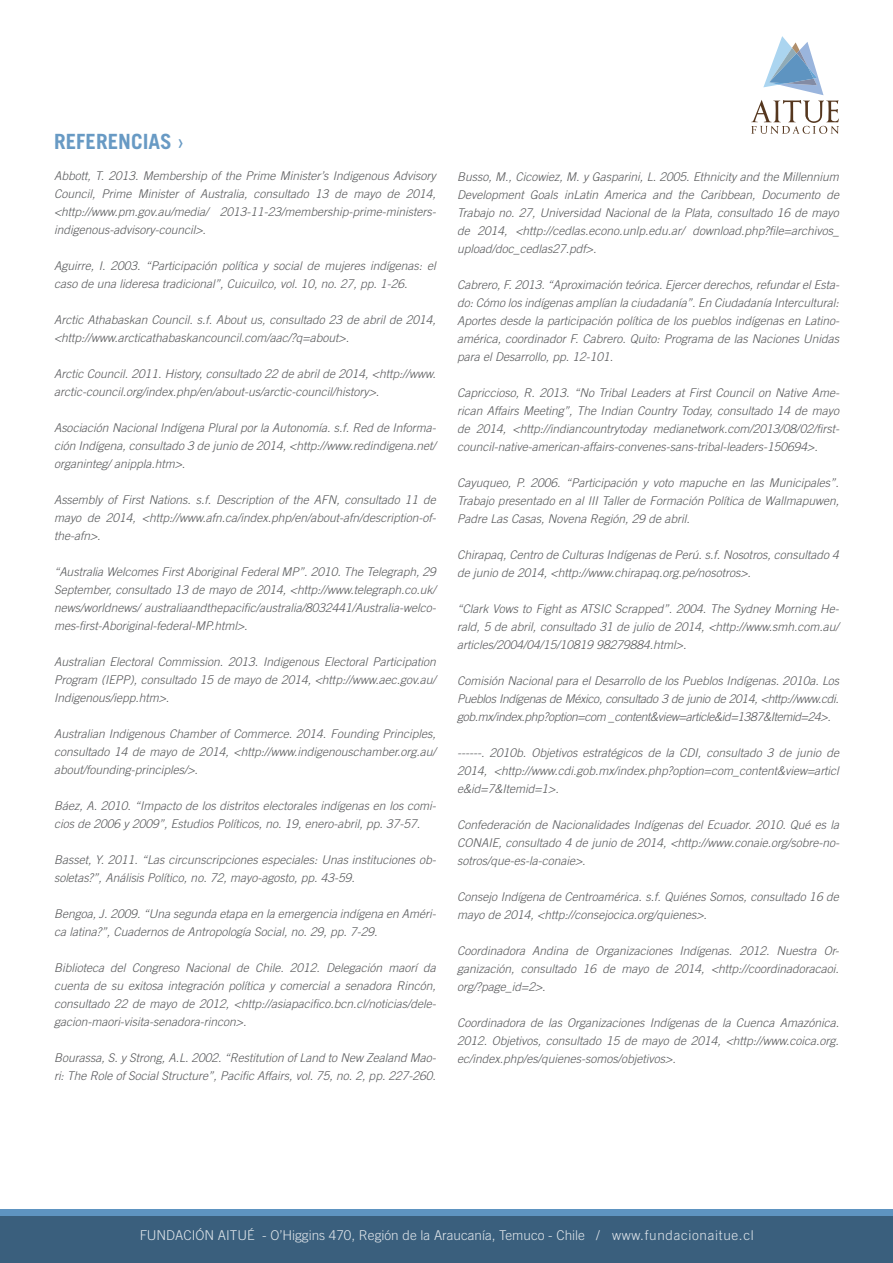
<style>
.page{position:relative;width:893px;height:1263px;background:#fff}
.page>*{position:absolute;margin:0;border:0;box-sizing:border-box;transform-origin:0 0}
.t1{font:700 21px "Trade Gothic LT Std";color:#689ac4}
.t2{font:condensed 21px "Frutiger LT Std";color:#689ac4}
.t3{font:300 13.5px "Trade Gothic LT Std";color:#fff}
.t4{font:italic 300 12px/18px "Trade Gothic LT Std";color:#58595b;text-align:justify}
</style>
<div class="page">
<div style="left:0;top:1209px;width:893px;height:54px;background:#5e94c1"></div>
<div style="left:0;top:1216px;width:893px;height:47px;background:#3a5f7d"></div>
<svg style="left:751px;top:36px;width:88px;height:98px"></svg>
<h1 class="t1" style="left:54px;top:128px;width:43px">REFERENCIAS</h1>
<h1 class="t2" style="left:178px;top:129px;width:7px">›</h1>
<p class="t4" style="left:54px;top:167px;width:384px">Abbott, T. 2013. Membership of the Prime Minister’s Indigenous Advisory Council, Prime Minister of Australia, consultado 13 de mayo de 2014, &lt;http://www.pm.gov.au/media/ 2013-11-23/membership-prime-ministers&shy;indigenous-advisory-council&gt;.</p>
<p class="t4" style="left:54px;top:257px;width:383px">Aguirre, I. 2003. “Participación política y social de mujeres indígenas: el caso de una lideresa tradicional”, Cuicuilco, vol. 10, no. 27, pp. 1-26.</p>
<p class="t4" style="left:54px;top:311px;width:383px">Arctic Athabaskan Council. s.f. About us, consultado 23 de abril de 2014, &lt;http://www.arcticathabaskancouncil.com/aac/?q=about&gt;.</p>
<p class="t4" style="left:54px;top:365px;width:383px">Arctic Council. 2011. History, consultado 22 de abril de 2014, &lt;http://www. arctic-council.org/index.php/en/about-us/arctic-council/history&gt;.</p>
<p class="t4" style="left:54px;top:419px;width:384px">Asociación Nacional Indígena Plural por la Autonomía. s.f. Red de Informa&shy;ción Indígena, consultado 3 de junio de 2014, &lt;http://www.redindigena.net/ organinteg/ anippla.htm&gt;.</p>
<p class="t4" style="left:54px;top:491px;width:384px">Assembly of First Nations. s.f. Description of the AFN, consultado 11 de mayo de 2014, &lt;http://www.afn.ca/index.php/en/about-afn/description-of&shy;the-afn&gt;.</p>
<p class="t4" style="left:54px;top:563px;width:384px">“Australia Welcomes First Aboriginal Federal MP”. 2010. The Telegraph, 29<br>September, consultado 13 de mayo de 2014, &lt;http://www.telegraph.co.uk/ news/worldnews/ australiaandthepacific/australia/8032441/Australia-welco&shy;mes-first-Aboriginal-federal-MP.html&gt;.</p>
<p class="t4" style="left:54px;top:653px;width:383px">Australian Electoral Commission. 2013. Indigenous Electoral Participation Program (IEPP), consultado 15 de mayo de 2014, &lt;http://www.aec.gov.au/ Indigenous/iepp.htm&gt;.</p>
<p class="t4" style="left:54px;top:725px;width:383px">Australian Indigenous Chamber of Commerce. 2014. Founding Principles, consultado 14 de mayo de 2014, &lt;http://www.indigenouschamber.org.au/ about/founding-principles/&gt;.</p>
<p class="t4" style="left:54px;top:797px;width:384px">Báez, A. 2010. “Impacto de los distritos electorales indígenas en los comi&shy;cios de 2006 y 2009”, Estudios Políticos, no. 19, enero-abril, pp. 37-57.</p>
<p class="t4" style="left:54px;top:851px;width:384px">Basset, Y. 2011. “Las circunscripciones especiales: Unas instituciones ob&shy;soletas?”, Análisis Político, no. 72, mayo-agosto, pp. 43-59.</p>
<p class="t4" style="left:54px;top:905px;width:384px">Bengoa, J. 2009. “Una segunda etapa en la emergencia indígena en Améri&shy;ca latina?”, Cuadernos de Antropología Social, no. 29, pp. 7-29.</p>
<p class="t4" style="left:54px;top:959px;width:384px">Biblioteca del Congreso Nacional de Chile. 2012. Delegación maorí da cuenta de su exitosa integración política y comercial a senadora Rincón, consultado 22 de mayo de 2012, &lt;http://asiapacifico.bcn.cl/noticias/dele&shy;gacion-maori-visita-senadora-rincon&gt;.</p>
<p class="t4" style="left:54px;top:1049px;width:384px">Bourassa, S. y Strong, A.L. 2002. “Restitution of Land to New Zealand Mao&shy;ri: The Role of Social Structure”, Pacific Affairs, vol. 75, no. 2, pp. 227-260.</p>
<p class="t4" style="left:457px;top:168px;width:383px">Busso, M., Cicowiez, M. y Gasparini, L. 2005. Ethnicity and the Millennium Development Goals inLatin America and the Caribbean, Documento de Trabajo no. 27, Universidad Nacional de la Plata, consultado 16 de mayo de 2014, &lt;http://cedlas.econo.unlp.edu.ar/ download.php?file=archivos_ upload/doc_cedlas27.pdf&gt;.</p>
<p class="t4" style="left:457px;top:276px;width:384px">Cabrero, F. 2013. “Aproximación teórica. Ejercer derechos, refundar el Esta&shy;do: Cómo los indígenas amplían la ciudadanía”. En Ciudadanía Intercultural:<br>Aportes desde la participación política de los pueblos indígenas en Latino&shy;américa, coordinador F. Cabrero. Quito: Programa de las Naciones Unidas para el Desarrollo, pp. 12-101.</p>
<p class="t4" style="left:457px;top:384px;width:384px">Capriccioso, R. 2013. “No Tribal Leaders at First Council on Native Ame&shy;rican Affairs Meeting”, The Indian Country Today, consultado 14 de mayo de 2014, &lt;http://indiancountrytoday medianetwork.com/2013/08/02/first&shy;council-native-american-affairs-convenes-sans-tribal-leaders-150694&gt;.</p>
<p class="t4" style="left:457px;top:474px;width:383px">Cayuqueo, P. 2006. “Participación y voto mapuche en las Municipales”.<br>Trabajo presentado en al III Taller de Formación Política de Wallmapuwen, Padre Las Casas, Novena Región, 29 de abril.</p>
<p class="t4" style="left:457px;top:546px;width:383px">Chirapaq, Centro de Culturas Indígenas de Perú. s.f. Nosotros, consultado 4 de junio de 2014, &lt;http://www.chirapaq.org.pe/nosotros&gt;.</p>
<p class="t4" style="left:457px;top:600px;width:384px">“Clark Vows to Fight as ATSIC Scrapped”. 2004. The Sydney Morning He&shy;rald, 5 de abril, consultado 31 de julio de 2014, &lt;http://www.smh.com.au/ articles/2004/04/15/10819 98279884.html&gt;.</p>
<p class="t4" style="left:457px;top:672px;width:383px">Comisión Nacional para el Desarrollo de los Pueblos Indígenas. 2010a. Los Pueblos Indígenas de México, consultado 3 de junio de 2014, &lt;http://www.cdi. gob.mx/index.php?option=com _content&amp;view=article&amp;id=1387&amp;Itemid=24&gt;.</p>
<p class="t4" style="left:457px;top:744px;width:383px">------. 2010b. Objetivos estratégicos de la CDI, consultado 3 de junio de 2014, &lt;http://www.cdi.gob.mx/index.php?option=com_content&amp;view=articl e&amp;id=7&amp;Itemid=1&gt;.</p>
<p class="t4" style="left:457px;top:816px;width:384px">Confederación de Nacionalidades Indígenas del Ecuador. 2010. Qué es la CONAIE, consultado 4 de junio de 2014, &lt;http://www.conaie.org/sobre-no&shy;sotros/que-es-la-conaie&gt;.</p>
<p class="t4" style="left:457px;top:888px;width:383px">Consejo Indígena de Centroamérica. s.f. Quiénes Somos, consultado 16 de mayo de 2014, &lt;http://consejocica.org/quienes&gt;.</p>
<p class="t4" style="left:457px;top:942px;width:384px">Coordinadora Andina de Organizaciones Indígenas. 2012. Nuestra Or&shy;ganización, consultado 16 de mayo de 2014, &lt;http://coordinadoracaoi. org/?page_id=2&gt;.</p>
<p class="t4" style="left:457px;top:1014px;width:383px">Coordinadora de las Organizaciones Indígenas de la Cuenca Amazónica.<br>2012. Objetivos, consultado 15 de mayo de 2014, &lt;http://www.coica.org. ec/index.php/es/quienes-somos/objetivos&gt;.</p>
<p class="t3" style="left:139px;top:1227px;width:616px">FUNDACIÓN AITUÉ - O’Higgins 470, Región de la Araucanía, Temuco - Chile / www.fundacionaitue.cl</p>
</div>
